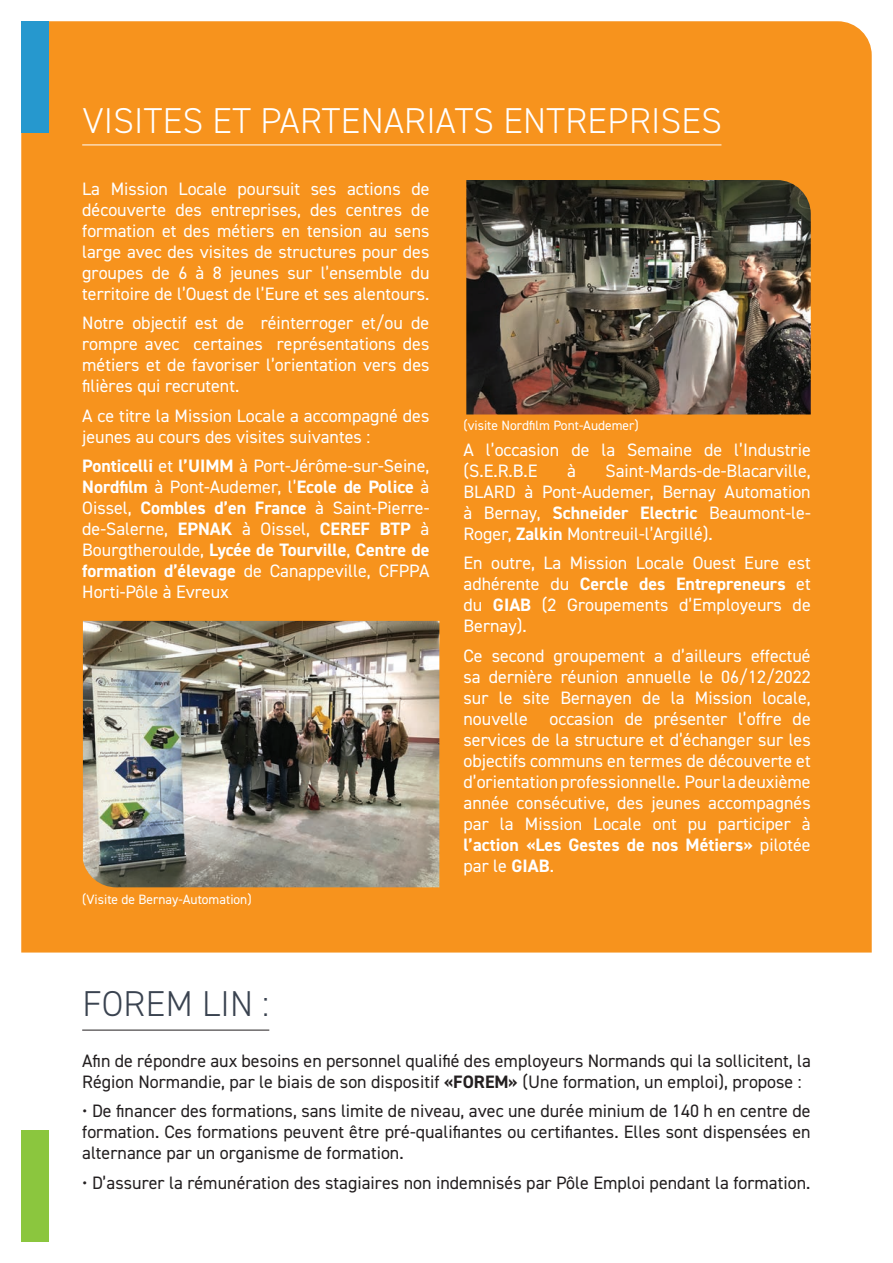
<style>
.page{position:relative;width:893px;height:1263px;background:#fff}
.page>*{position:absolute;margin:0;border:0;box-sizing:border-box;transform-origin:0 0}
.t1{font:300 36px "DIN2014";letter-spacing:.01em;color:#fff}
.t2{font:300 36px "DIN2014";letter-spacing:.01em;color:#3a4350}
.t3{font:18px/21px "DIN2014";color:#fff;text-align:justify}
.t4{font:18px/21px "DIN2014";color:#231f20}
.t5{font:13.5px "DIN2014";color:#fff}
.s1{font-weight:700}
</style>
<div class="page">
<div style="left:21px;top:21px;width:851px;height:931px;background:#f7931d"></div>
<hr style="left:82px;top:144px;width:639px;height:1px;background:#fff">
<hr style="left:82px;top:1030px;width:187px;height:1px;background:#231f20">
<img style="left:83px;top:621px;width:356px;height:266px">
<img style="left:466px;top:180px;width:345px;height:234px">
<div style="left:21px;top:21px;width:28px;height:111px;background:#2698ce"></div>
<div style="left:21px;top:1131px;width:28px;height:111px;background:#8bc63e"></div>
<h1 class="t1" style="left:83px;top:99px;width:641px">VISITES ET PARTENARIATS ENTREPRISES</h1>
<p class="t3" style="left:82px;top:178px;width:349px">La Mission Locale poursuit ses actions de découverte des entreprises, des centres de formation et des métiers en tension au sens large avec des visites de structures pour des groupes de 6 à 8 jeunes sur l’ensemble du territoire de l’Ouest de l’Eure et ses alentours.</p>
<p class="t3" style="left:82px;top:312px;width:349px">Notre objectif est de réinterroger et/ou de rompre avec certaines représentations des métiers et de favoriser l’orientation vers des filières qui recrutent.</p>
<p class="t3" style="left:82px;top:405px;width:349px">A ce titre la Mission Locale a accompagné des jeunes au cours des visites suivantes :</p>
<p class="t3" style="left:82px;top:455px;width:349px"><span class="s1">Ponticelli</span> et <span class="s1">l’UIMM</span> à Port-Jérôme-sur-Seine, <span class="s1">Nordfilm</span> à Pont-Audemer, l’<span class="s1">Ecole de Police</span> à Oissel, <span class="s1">Combles d’en France</span> à Saint-Pierre&shy;de-Salerne, <span class="s1">EPNAK</span> à Oissel, <span class="s1">CEREF BTP</span> à Bourgtheroulde, <span class="s1">Lycée de Tourville</span>, <span class="s1">Centre de formation d’élevage</span> de Canappeville, CFPPA Horti-Pôle à Evreux</p>
<p class="t5" style="left:82px;top:890px;width:171px">(Visite de Bernay-Automation)</p>
<p class="t5" style="left:463px;top:417px;width:177px">(visite Nordfilm Pont-Audemer)</p>
<p class="t3" style="left:463px;top:439px;width:349px">A l’occasion de la Semaine de l’Industrie (S.E.R.B.E</p>
<p class="t3" style="left:567px;top:460px;width:10px">à</p>
<p class="t3" style="left:463px;top:460px;width:349px;text-indent:142px">Saint-Mards-de-Blacarville, BLARD à Pont-Audemer, Bernay Automation à Bernay, <span class="s1">Schneider Electric</span> Beaumont-le-Roger, <span class="s1">Zalkin</span> Montreuil-l’Argillé).</p>
<p class="t3" style="left:463px;top:552px;width:349px">En outre, La Mission Locale Ouest Eure est adhérente du <span class="s1">Cercle des Entrepreneurs</span> et du <span class="s1">GIAB</span> (2 Groupements d’Employeurs de Bernay).</p>
<p class="t3" style="left:463px;top:645px;width:349px">Ce second groupement a d’ailleurs effectué sa dernière réunion annuelle le 06/12/2022 sur le site Bernayen de la Mission locale, nouvelle occasion de présenter l’offre de services de la structure et d’échanger sur les objectifs communs en termes de découverte et d’orientation professionnelle. Pour la deuxième année consécutive, des jeunes accompagnés par la Mission Locale ont pu participer à <span class="s1">l’action «Les Gestes de nos Métiers»</span> pilotée par le <span class="s1">GIAB</span>.</p>
<h1 class="t2" style="left:82px;top:982px;width:189px">FOREM LIN :</h1>
<p class="t4" style="left:82px;top:1049px;width:730px">Afin de répondre aux besoins en personnel qualifié des employeurs Normands qui la sollicitent, la<br>Région Normandie, par le biais de son dispositif <span class="s1">«FOREM»</span> (Une formation, un emploi), propose :</p>
<p class="t4" style="left:82px;top:1100px;width:730px;text-align:justify">• De financer des formations, sans limite de niveau, avec une durée minium de 140 h en centre de formation. Ces formations peuvent être pré-qualifiantes ou certifiantes. Elles sont dispensées en alternance par un organisme de formation.</p>
<p class="t4" style="left:82px;top:1171px;width:730px">• D’assurer la rémunération des stagiaires non indemnisés par Pôle Emploi pendant la formation.</p>
</div>
